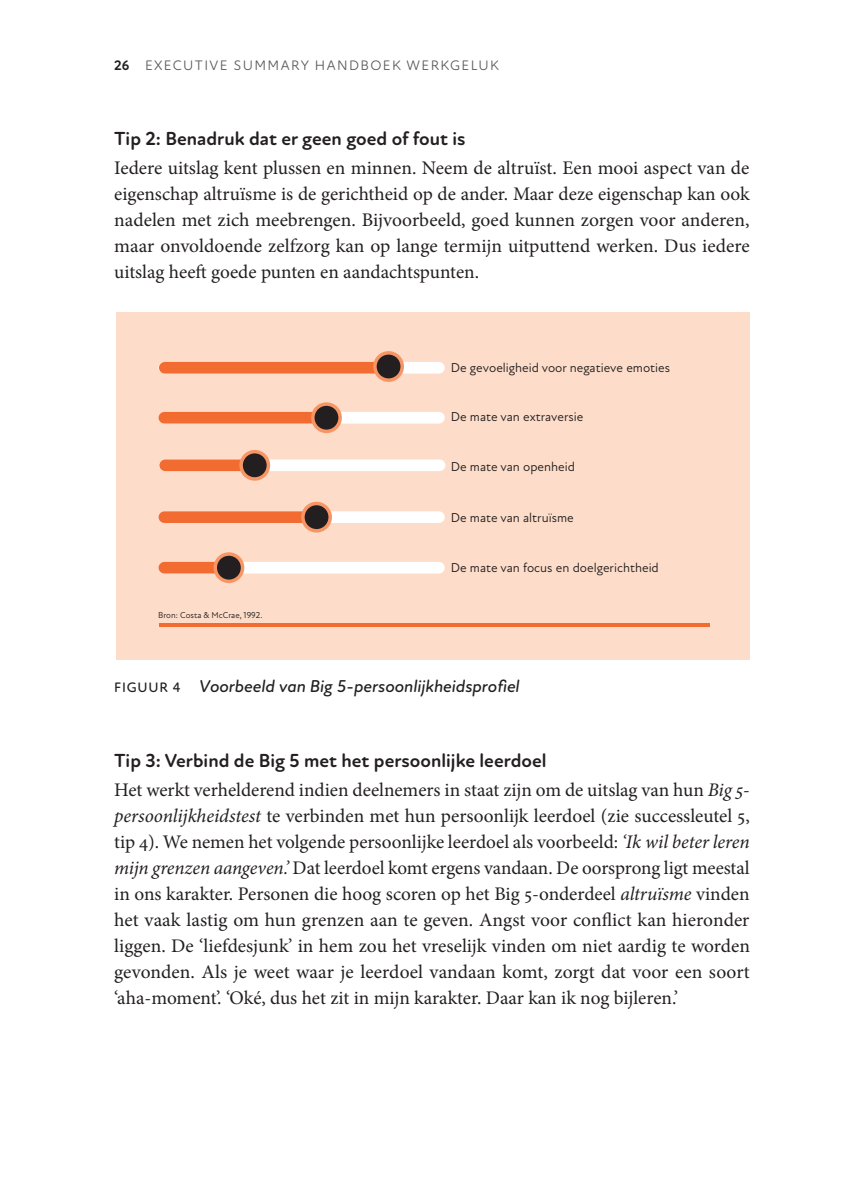
<style>
.page{position:relative;width:844px;height:1191px;background:#fff}
.page>*{position:absolute;margin:0;border:0;box-sizing:border-box;transform-origin:0 0}
.t1{font:19.25px/25.9px "Minion Pro";color:#231f20;text-align:justify}
.t2{font:700 19.25px "Atten Round New";color:#231f20}
.t3{font:italic 500 17.5px "Atten Round New";color:#231f20}
.t4{font:14px "Atten Round New";letter-spacing:.1em;color:#57585a}
.t5{font:13.12px "Atten New";color:#231f20}
.t6{font:8.75px "Atten New";color:#231f20}
.s1{font-weight:700;color:#231f20}
.s2{font-style:normal;font-size:14px}
.s3{font-style:italic}
</style>
<div class="page">
<div style="left:116px;top:312px;width:633px;height:347px;background:#fdddc9"></div>
<hr style="left:158px;top:623px;width:551px;height:3px;background:#f26b30">
<div style="left:158px;top:362px;width:286px;height:11px;background:#fff;border-radius:6px"></div>
<div style="left:158px;top:412px;width:286px;height:11px;background:#fff;border-radius:6px"></div>
<div style="left:159px;top:459px;width:286px;height:12px;background:#fff;border-radius:6px"></div>
<div style="left:158px;top:511px;width:286px;height:12px;background:#fff;border-radius:6px"></div>
<div style="left:158px;top:562px;width:286px;height:11px;background:#fff;border-radius:6px"></div>
<div style="left:159px;top:362px;width:223px;height:11px;background:#f26b30;border-radius:6px"></div>
<div style="left:158px;top:412px;width:172px;height:11px;background:#f26b30;border-radius:6px"></div>
<div style="left:159px;top:459px;width:100px;height:12px;background:#f26b30;border-radius:6px"></div>
<div style="left:158px;top:511px;width:158px;height:12px;background:#f26b30;border-radius:6px"></div>
<div style="left:158px;top:562px;width:77px;height:11px;background:#f26b30;border-radius:6px"></div>
<svg style="left:373px;top:351px;width:31px;height:31px"></svg>
<svg style="left:311px;top:402px;width:31px;height:31px"></svg>
<svg style="left:239px;top:450px;width:31px;height:31px"></svg>
<svg style="left:301px;top:502px;width:31px;height:30px"></svg>
<svg style="left:213px;top:552px;width:31px;height:31px"></svg>
<p class="t4" style="left:114px;top:57px;width:386px"><span class="s1">26</span> EXECUTIVE SUMMARY HANDBOEK WERKGELUK</p>
<p class="t2" style="left:114px;top:127px;width:353px">Tip 2: Benadruk dat er geen goed of fout is</p>
<p class="t1" style="left:114px;top:155px;width:637px">Iedere uitslag kent plussen en minnen. Neem de altruïst. Een mooi aspect van de eigenschap altruïsme is de gerichtheid op de ander. Maar deze eigenschap kan ook nadelen met zich meebrengen. Bijvoorbeeld, goed kunnen zorgen voor anderen, maar onvoldoende zelfzorg kan op lange termijn uitputtend werken. Dus iedere uitslag heeft goede punten en aandachtspunten.</p>
<p class="t5" style="left:450px;top:359px;width:221px">De gevoeligheid voor negatieve emoties</p>
<p class="t5" style="left:450px;top:409px;width:134px">De mate van extraversie</p>
<p class="t5" style="left:450px;top:458px;width:126px">De mate van openheid</p>
<p class="t5" style="left:450px;top:509px;width:124px">De mate van altruïsme</p>
<p class="t6" style="left:158px;top:610px;width:106px">Bron: Costa &amp; McCrae, 1992.</p>
<p class="t5" style="left:450px;top:560px;width:209px">De mate van focus en doelgerichtheid</p>
<p class="t3" style="left:114px;top:676px;width:407px"><span class="s2">FIGUUR 4</span> Voorbeeld van Big 5-persoonlijkheidsprofiel</p>
<p class="t2" style="left:114px;top:749px;width:434px">Tip 3: Verbind de Big 5 met het persoonlijke leerdoel</p>
<p class="t1" style="left:114px;top:777px;width:637px">Het werkt verhelderend indien deelnemers in staat zijn om de uitslag van hun <span class="s3">Big 5- persoonlijkheidstest</span> te verbinden met hun persoonlijk leerdoel (zie successleutel 5, tip 4). We nemen het volgende persoonlijke leerdoel als voorbeeld: <span class="s3">‘Ik wil beter leren mijn grenzen aangeven.’</span> Dat leerdoel komt ergens vandaan. De oorsprong ligt meestal in ons karakter. Personen die hoog scoren op het Big 5-onderdeel <span class="s3">altruïsme</span> vinden het vaak lastig om hun grenzen aan te geven. Angst voor conflict kan hieronder liggen. De ‘liefdesjunk’ in hem zou het vreselijk vinden om niet aardig te worden gevonden. Als je weet waar je leerdoel vandaan komt, zorgt dat voor een soort ‘aha-moment’. ‘Oké, dus het zit in mijn karakter. Daar kan ik nog bijleren.’</p>
</div>
